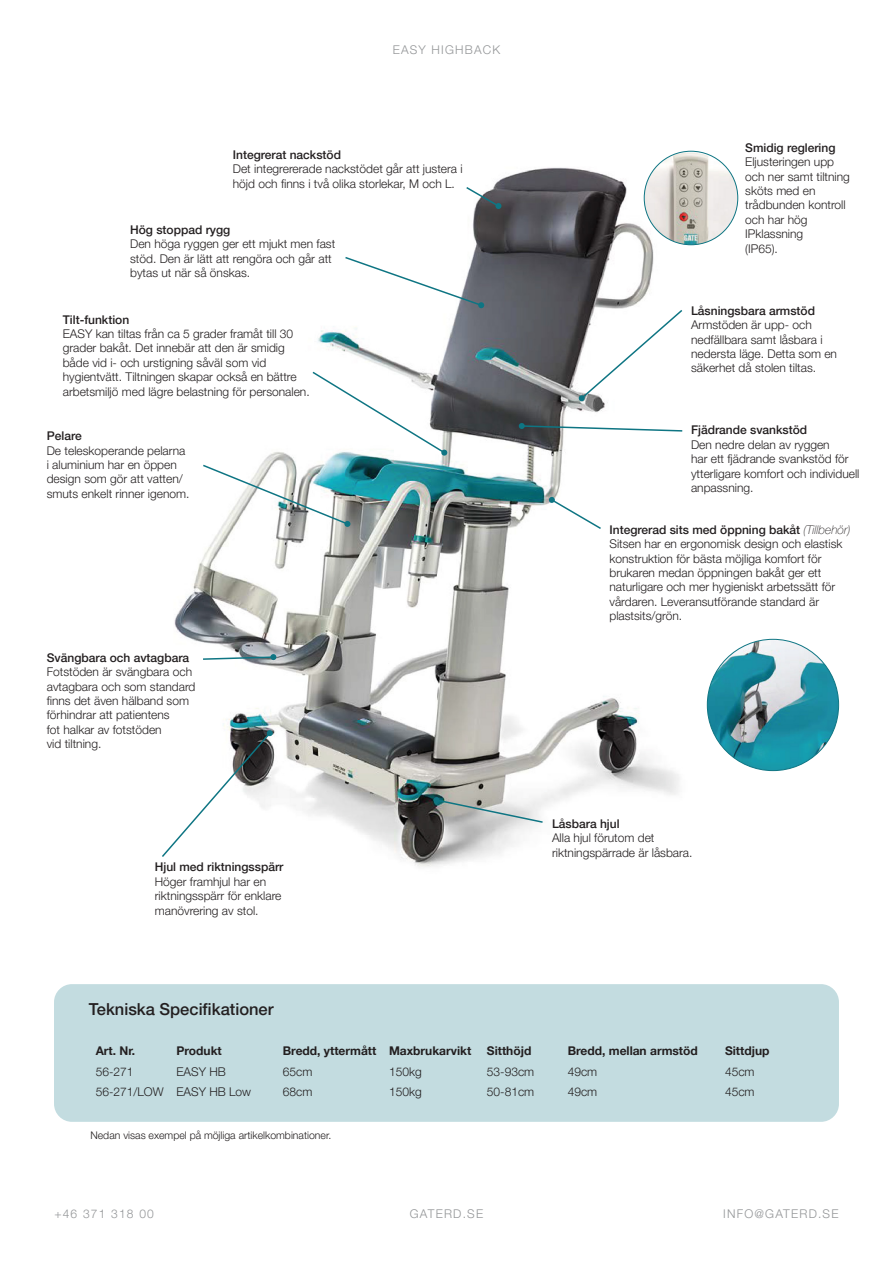
<style>
.page{position:relative;width:893px;height:1263px;background:#fff}
.page>*{position:absolute;margin:0;border:0;box-sizing:border-box;transform-origin:0 0}
.t1{font:500 16.5px "Helvetica Neue LT Pro";color:#231f20}
.t2{font:300 12px/14.4px "Helvetica Neue LT Pro";color:#231f20}
.t3{font:700 12px "Helvetica Neue LT Pro";color:#231f20}
.t4{font:300 12px "Helvetica Neue LT Pro";letter-spacing:.1em;color:#939597}
.t5{font:500 12px/14.4px "Helvetica Neue LT Pro";color:#231f20}
.t6{font:300 10.5px "Helvetica Neue LT Pro";color:#231f20}
.s1{font-weight:500}
.s2{font-weight:300}
.s3{font-weight:100;font-style:italic}
</style>
<div class="page">
<div style="left:54px;top:984px;width:785px;height:138px;background:#c3dce0;border-radius:18px"></div>
<img style="left:174px;top:167px;width:520px;height:700px">
<svg style="left:465px;top:186px;width:36px;height:23px"></svg>
<img style="left:644px;top:152px;width:94px;height:93px">
<svg style="left:579px;top:308px;width:105px;height:93px"></svg>
<svg style="left:519px;top:423px;width:165px;height:9px"></svg>
<svg style="left:549px;top:497px;width:54px;height:33px"></svg>
<img style="left:707px;top:639px;width:132px;height:132px;border-radius:66px">
<svg style="left:433px;top:797px;width:111px;height:27px"></svg>
<svg style="left:162px;top:730px;width:111px;height:129px"></svg>
<svg style="left:201px;top:654px;width:75px;height:7px"></svg>
<svg style="left:201px;top:463px;width:149px;height:64px"></svg>
<svg style="left:311px;top:370px;width:136px;height:86px"></svg>
<svg style="left:344px;top:256px;width:140px;height:52px"></svg>
<p class="t4" style="left:393px;top:42px;width:109px">EASY HIGHBACK</p>
<p class="t2" style="left:233px;top:147px;width:231px"><span class="s1">Integrerat nackstöd<br></span>Det integrererade nackstödet går att justera i höjd och finns i två olika storlekar, M och L.</p>
<p class="t2" style="left:745px;top:140px;width:92px"><span class="s1">Smidig reglering<br></span>Eljusteringen upp</p>
<p class="t2" style="left:745px;top:169px;width:106px">och ner samt tiltning</p>
<p class="t2" style="left:745px;top:183px;width:72px">sköts med en</p>
<p class="t2" style="left:745px;top:198px;width:102px">trådbunden kontroll</p>
<p class="t2" style="left:745px;top:212px;width:64px">och har hög<br>IPklassning</p>
<p class="t2" style="left:745px;top:241px;width:34px">(IP65).</p>
<p class="t2" style="left:130px;top:222px;width:207px"><span class="s1">Hög stoppad rygg<br></span>Den höga ryggen ger ett mjukt men fast stöd. Den är lätt att rengöra och går att bytas ut när så önskas.</p>
<p class="t2" style="left:63px;top:312px;width:248px"><span class="s1">Tilt-funktion<br></span>EASY kan tiltas från ca 5 grader framåt till 30 grader bakåt. Det innebär att den är smidig både vid i- och urstigning såväl som vid hygientvätt. Tiltningen skapar också en bättre arbetsmiljö med lägre belastning för personalen.</p>
<p class="t2" style="left:47px;top:428px;width:140px"><span class="s1">Pelare<br></span>De teleskoperande pelarna</p>
<p class="t2" style="left:47px;top:457px;width:132px">i aluminium har en öppen</p>
<p class="t2" style="left:47px;top:472px;width:138px">design som gör att vatten/</p>
<p class="t2" style="left:47px;top:486px;width:144px">smuts enkelt rinner igenom.</p>
<p class="t2" style="left:47px;top:650px;width:147px"><span class="s1">Svängbara och avtagbara<br></span>Fotstöden är svängbara och</p>
<p class="t2" style="left:47px;top:679px;width:150px">avtagbara och som standard</p>
<p class="t2" style="left:47px;top:693px;width:144px">finns det även hälband som förhindrar att patientens</p>
<p class="t2" style="left:47px;top:722px;width:116px">fot halkar av fotstöden</p>
<p class="t2" style="left:47px;top:736px;width:56px">vid tiltning.</p>
<p class="t5" style="left:155px;top:860px;width:130px">Hjul med riktningsspärr<br><span class="s2">Höger framhjul har en</span></p>
<p class="t2" style="left:155px;top:888px;width:128px">riktningsspärr för enklare</p>
<p class="t2" style="left:155px;top:903px;width:105px">manövrering av stol.</p>
<p class="t1" style="left:89px;top:1000px;width:186px">Tekniska Specifikationer</p>
<p class="t2" style="left:691px;top:303px;width:148px"><span class="s1">Låsningsbara armstöd<br></span>Armstöden är upp- och nedfällbara samt låsbara i nedersta läge. Detta som en säkerhet då stolen tiltas.</p>
<p class="t2" style="left:691px;top:423px;width:170px"><span class="s1">Fjädrande svankstöd<br></span>Den nedre delan av ryggen<br>har ett fjädrande svankstöd för ytterligare komfort och individuell anpassning.</p>
<p class="t2" style="left:609px;top:522px;width:242px"><span class="s1">Integrerad sits med öppning bakåt</span> <span class="s3">(Tillbehör)<br></span>Sitsen har en ergonomisk design och elastisk</p>
<p class="t2" style="left:609px;top:551px;width:227px">konstruktion för bästa möjliga komfort för brukaren medan öppningen bakåt ger ett naturligare och mer hygieniskt arbetssätt för vårdaren. Leveransutförande standard är plastsits/grön.</p>
<p class="t2" style="left:552px;top:816px;width:104px"><span class="s1">Låsbara hjul<br></span>Alla hjul förutom det</p>
<p class="t2" style="left:552px;top:845px;width:142px">riktningspärrade är låsbara.</p>
<p class="t3" style="left:96px;top:1043px;width:41px">Art. Nr.</p>
<p class="t3" style="left:176px;top:1043px;width:47px">Produkt</p>
<p class="t3" style="left:283px;top:1043px;width:95px">Bredd, yttermått</p>
<p class="t3" style="left:389px;top:1043px;width:84px">Maxbrukarvikt</p>
<p class="t3" style="left:487px;top:1043px;width:46px">Sitthöjd</p>
<p class="t3" style="left:568px;top:1043px;width:132px">Bredd, mellan armstöd</p>
<p class="t3" style="left:725px;top:1043px;width:46px">Sittdjup</p>
<p class="t2" style="left:96px;top:1064px;width:39px">56-271</p>
<p class="t2" style="left:176px;top:1064px;width:51px">EASY HB</p>
<p class="t2" style="left:283px;top:1064px;width:31px">65cm</p>
<p class="t2" style="left:389px;top:1064px;width:34px">150kg</p>
<p class="t2" style="left:487px;top:1064px;width:49px">53-93cm</p>
<p class="t2" style="left:568px;top:1064px;width:31px">49cm</p>
<p class="t2" style="left:725px;top:1064px;width:31px">45cm</p>
<p class="t2" style="left:96px;top:1084px;width:70px">56-271/LOW</p>
<p class="t2" style="left:176px;top:1084px;width:76px">EASY HB Low</p>
<p class="t2" style="left:283px;top:1084px;width:31px">68cm</p>
<p class="t2" style="left:389px;top:1084px;width:34px">150kg</p>
<p class="t2" style="left:487px;top:1084px;width:49px">50-81cm</p>
<p class="t2" style="left:568px;top:1084px;width:31px">49cm</p>
<p class="t2" style="left:725px;top:1084px;width:31px">45cm</p>
<p class="t6" style="left:90px;top:1129px;width:242px">Nedan visas exempel på möjliga artikelkombinationer.</p>
<p class="t4" style="left:54px;top:1206px;width:101px">+46 371 318 00</p>
<p class="t4" style="left:410px;top:1206px;width:75px">GATERD.SE</p>
<p class="t4" style="left:723px;top:1206px;width:117px">INFO@GATERD.SE</p>
</div>
